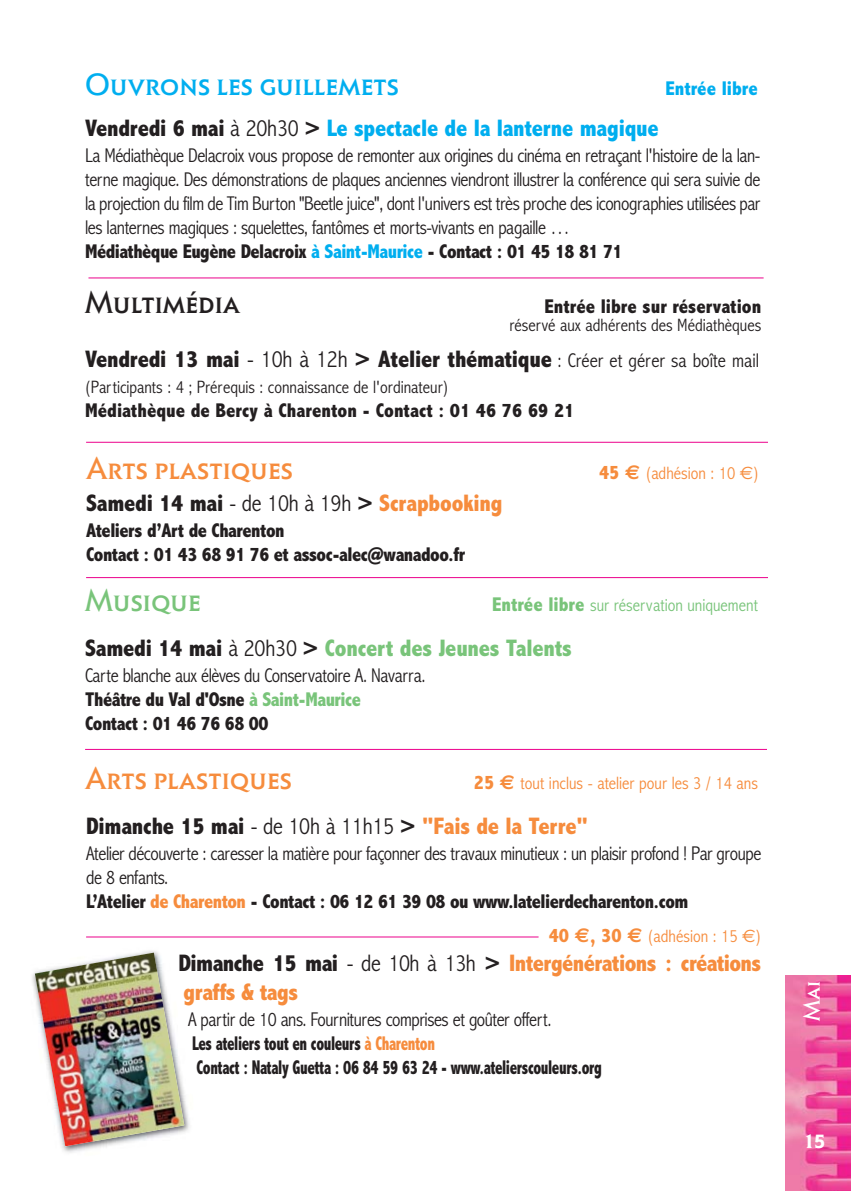
<style>
.page{position:relative;width:851px;height:1191px;background:#fff}
.page>*{position:absolute;margin:0;border:0;box-sizing:border-box;transform-origin:0 0}
.t1{font:32px "Elan Itc SCT";color:#f68c3d}
.t2{font:32px "Elan Itc SCT";color:#00aeef}
.t3{font:32px "Elan Itc SCT";color:#231f20}
.t4{font:32px "Elan Itc SCT";color:#79c47a}
.t5{font:800 condensed 24px/28.8px "Abadi";letter-spacing:-.025em;color:#f68c3d}
.t6{font:800 condensed 24px "Abadi";letter-spacing:-.01em;color:#231f20}
.t7{font:800 condensed 24px "Abadi";letter-spacing:-.01em;color:#00aeef}
.t8{font:800 condensed 24px "Abadi";letter-spacing:-.01em;color:#79c47a}
.t9{font:24px "Elan Itc SCT";color:#fff}
.t10{font:300 condensed 20px/24px "Abadi";letter-spacing:-.025em;color:#231f20}
.t11{font:800 condensed 20px/24px "Abadi";letter-spacing:-.025em;color:#231f20;scale:.8 1}
.t12{font:800 condensed 20px "Abadi";color:#231f20}
.t13{font:800 condensed 20px/24px "Abadi";letter-spacing:-.025em;color:#231f20}
.t14{font:800 condensed 20px "Abadi";color:#00aeef}
.t15{font:700 20px "Elan Itc T";color:#fff}
.t16{font:300 condensed 18px "Abadi";color:#231f20}
.t17{font:300 condensed 18px "Abadi";color:#f68c3d}
.t18{font:300 condensed 18px "Abadi";color:#79c47a}
.s1{color:#231f20}
.s2{font-weight:300;color:#231f20}
.s3{font-weight:800}
.s4{font-weight:800;color:#00aeef}
.s5{font-weight:300}
.s6{font-weight:300;font-size:20px}
.s7{font-weight:800;font-size:20px}
.s8{font-family:"Euro Sans";font-weight:700;font-stretch:normal;font-size:20px}
.s9{font-family:"Euro Sans";font-weight:400;font-stretch:normal}
.s10{color:#f68c3d}
.s11{font-weight:800;color:#79c47a}
.s12{font-weight:800;color:#f68c3d}
</style>
<div class="page">
<img style="left:785px;top:975px;width:65px;height:216px">
<hr style="left:88px;top:277px;width:675px;height:1px;background:#ec008c">
<hr style="left:86px;top:442px;width:681px;height:1px;background:#ec008c">
<hr style="left:86px;top:577px;width:681px;height:1px;background:#ec008c">
<hr style="left:85px;top:749px;width:681px;height:1px;background:#ec008c">
<hr style="left:86px;top:936px;width:452px;height:1px;background:#ec008c">
<img style="left:32px;top:951px;width:158px;height:202px">
<img style="left:35px;top:952px;width:149px;height:194px">
<h1 class="t2" style="left:85px;top:65px;width:315px">Ouvrons les guillemets</h1>
<p class="t14" style="left:665px;top:81px;width:94px">Entrée libre</p>
<p class="t7" style="left:85px;top:120px;width:575px"><span class="s1">Vendredi 6 mai</span> <span class="s2">à 20h30</span> <span class="s1">&gt;</span> Le spectacle de la lanterne magique</p>
<p class="t10" style="left:85px;top:146px;width:676px">La Médiathèque Delacroix vous propose de remonter aux origines du cinéma en retraçant l'histoire de la lan&shy;terne magique. Des démonstrations de plaques anciennes viendront illustrer la conférence qui sera suivie de la projection du film de Tim Burton "Beetle juice", dont l'univers est très proche des iconographies utilisées par les lanternes magiques : squelettes, fantômes et morts-vivants en pagaille …<br><span class="s3">Médiathèque Eugène Delacroix</span> <span class="s4">à Saint-Maurice</span> <span class="s3">- Contact : 01 45 18 81 71</span></p>
<h1 class="t3" style="left:85px;top:283px;width:157px">Multimédia</h1>
<p class="t12" style="left:544px;top:299px;width:218px">Entrée libre sur réservation</p>
<p class="t16" style="left:509px;top:319px;width:253px">réservé aux adhérents des Médiathèques</p>
<p class="t6" style="left:85px;top:350px;width:675px">Vendredi 13 mai <span class="s5">- 10h à 12h</span> &gt; Atelier thématique <span class="s6">: Créer et gérer sa boîte mail</span></p>
<p class="t16" style="left:85px;top:380px;width:365px">(Participants : 4 ; Prérequis : connaissance de l'ordinateur)</p>
<p class="t12" style="left:85px;top:403px;width:490px">Médiathèque de Bercy à Charenton - Contact : 01 46 76 69 21</p>
<h1 class="t1" style="left:86px;top:449px;width:208px">Arts plastiques</h1>
<p class="t17" style="left:599px;top:466px;width:161px"><span class="s7">45</span> <span class="s8">€</span> (adhésion : 10 <span class="s9">€</span>)</p>
<p class="t6" style="left:86px;top:495px;width:418px">Samedi 14 mai <span class="s5">- de 10h à 19h</span> &gt; <span class="s10">Scrapbooking</span></p>
<p class="t13" style="left:86px;top:521px;width:380px">Ateliers d’Art de Charenton<br>Contact : 01 43 68 91 76 et assoc-alec@wanadoo.fr</p>
<h1 class="t4" style="left:85px;top:581px;width:117px">Musique</h1>
<p class="t18" style="left:492px;top:598px;width:267px"><span class="s7">Entrée libre</span> sur réservation uniquement</p>
<p class="t8" style="left:85px;top:639px;width:488px"><span class="s1">Samedi 14 mai</span> <span class="s2">à 20h30</span> <span class="s1">&gt;</span> Concert des Jeunes Talents</p>
<p class="t10" style="left:85px;top:665px;width:342px">Carte blanche aux élèves du Conservatoire A. Navarra.<br><span class="s3">Théâtre du Val d'Osne</span> <span class="s11">à Saint-Maurice<br></span><span class="s3">Contact : 01 46 76 68 00</span></p>
<h1 class="t1" style="left:85px;top:759px;width:208px">Arts plastiques</h1>
<p class="t17" style="left:474px;top:777px;width:285px"><span class="s7">25</span> <span class="s8">€</span> tout inclus - atelier pour les 3 / 14 ans</p>
<p class="t5" style="left:86px;top:814px;width:503px"><span class="s1">Dimanche 15 mai</span> <span class="s2">- de 10h à 11h15</span> <span class="s1">&gt;</span> "Fais de la Terre"</p>
<p class="t10" style="left:86px;top:843px;width:676px">Atelier découverte : caresser la matière pour façonner des travaux minutieux : un plaisir profond ! Par groupe de 8 enfants.<br><span class="s3">L’Atelier</span> <span class="s12">de Charenton</span> <span class="s3">- Contact : 06 12 61 39 08 ou www.latelierdecharenton.com</span></p>
<p class="t17" style="left:548px;top:930px;width:214px"><span class="s7">40</span> <span class="s8">€</span><span class="s7">, 30</span> <span class="s8">€</span> (adhésion : 15 <span class="s9">€</span>)</p>
<p class="t5" style="left:178px;top:951px;width:584px"><span class="s1">Dimanche 15 mai</span> <span class="s2">- de 10h à 13h</span> <span class="s1">&gt;</span> Intergénérations : créations graffs &amp; tags</p>
<p class="t11" style="left:188px;top:1009px;width:519px"><span class="s5">A partir de 10 ans. Fournitures comprises et goûter offert.<br></span>Les ateliers tout en couleurs <span class="s10">à Charenton<br></span>Contact : Nataly Guetta : 06 84 59 63 24 - www.atelierscouleurs.org</p>
<p class="t9" style="left:797px;top:1021px;width:41px;rotate:-90deg">Mai</p>
<p class="t15" style="left:803px;top:1134px;width:24px">15</p>
</div>
